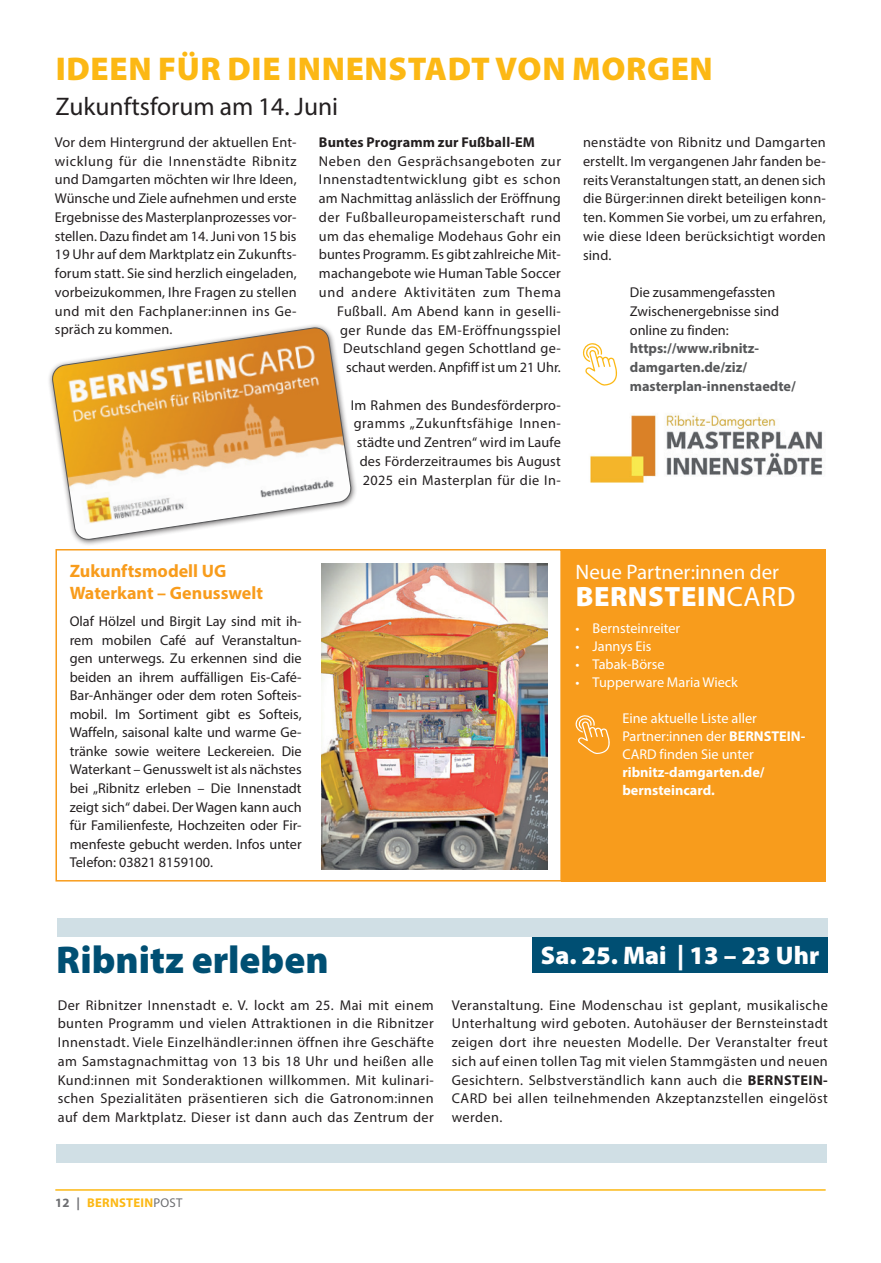
<style>
.page{position:relative;width:881px;height:1263px;background:#fff}
.page>*{position:absolute;margin:0;border:0;box-sizing:border-box;transform-origin:0 0}
.t1{font:900 38.85px "Myriad Pro";color:#004f73}
.t2{font:900 33px "Myriad Pro";letter-spacing:.02em;color:#fcb814}
.t3{font:900 28.05px "Myriad Pro";letter-spacing:.02em;color:#fff}
.t4{font:25.5px "Myriad Pro";color:#231f20}
.t5{font:900 25.5px "Myriad Pro";color:#fff}
.t6{font:21px "Myriad Pro";color:#fff}
.t7{font:700 18px/22.2px "Myriad Pro";color:#f89c1c}
.t8{font:14.25px/18.8px "Myriad Pro";letter-spacing:.02em;color:#231f20;text-align:justify}
.t9{font:14.25px/18px "Myriad Pro";color:#fff}
.t10{font:700 14.25px/18.8px "Myriad Pro";color:#57585a}
.t11{font:14.25px/18.8px "Myriad Pro";color:#231f20}
.t12{font:700 14.25px/18px "Myriad Pro";color:#fff}
.t13{font:700 14.25px "Myriad Pro";letter-spacing:.01em;color:#231f20}
.t14{font:700 12.75px "Myriad Pro";letter-spacing:.02em;color:#fcb814}
.s1{font-weight:400}
.s2{font-weight:700}
.s3{color:#6c6d70}
.s4{font-weight:400;color:#6c6d70}
</style>
<div class="page">
<hr style="left:55px;top:1189px;width:770px;height:2px;background:#fcb814">
<div style="left:57px;top:1144px;width:769px;height:19px;background:#d0dfe5"></div>
<div style="left:532px;top:937px;width:295px;height:36px;background:#004f73"></div>
<div style="left:58px;top:918px;width:769px;height:19px;background:#d0dfe5"></div>
<div style="left:48px;top:323px;width:310px;height:224px;background:#231f20;opacity:.75"></div>
<svg style="left:52px;top:327px;width:299px;height:213px"></svg>
<div style="left:561px;top:549px;width:264px;height:332px;background:#f89c1c"></div>
<svg style="left:575px;top:715px;width:35px;height:39px"></svg>
<svg style="left:582px;top:343px;width:35px;height:43px"></svg>
<div style="left:55px;top:549px;width:506px;height:332px;border:2px solid #f89c1c"></div>
<img style="left:321px;top:563px;width:226px;height:306px">
<img style="left:590px;top:415px;width:233px;height:68px">
<h2 class="t2" style="left:56px;top:47px;width:658px">IDEEN FÜR DIE INNENSTADT VON MORGEN</h2>
<h3 class="t4" style="left:55px;top:91px;width:284px">Zukunftsforum am 14. Juni</h3>
<p class="t8" style="left:55px;top:133px;width:243px">Vor dem Hintergrund der aktuellen Ent&shy;wicklung für die Innenstädte Ribnitz und Damgarten möchten wir Ihre Ideen, Wünsche und Ziele aufnehmen und erste Ergebnisse des Masterplanprozesses vor&shy;stellen. Dazu findet am 14. Juni von 15 bis 19 Uhr auf dem Marktplatz ein Zukunfts&shy;forum statt. Sie sind herzlich eingeladen, vorbeizukommen, Ihre Fragen zu stellen und mit den Fachplaner:innen ins Ge&shy;spräch zu kommen.</p>
<p class="t13" style="left:319px;top:133px;width:217px">Buntes Programm zur Fußball-EM</p>
<p class="t8" style="left:319px;top:151px;width:243px;text-align:right">Neben den Gesprächsangeboten zur Innenstadtentwicklung gibt es schon am Nachmittag anlässlich der Eröffnung der Fußballeuropameisterschaft rund um das ehemalige Modehaus Gohr ein buntes Programm. Es gibt zahlreiche Mit&shy;machangebote wie Human Table Soccer und andere Aktivitäten zum Thema Fußball. Am Abend kann in geselli&shy;ger Runde das EM-Eröffnungsspiel Deutschland gegen Schottland ge&shy;schaut werden. Anpfiff ist um 21 Uhr.</p>
<p class="t8" style="left:350px;top:395px;width:212px;text-align:right">Im Rahmen des Bundesförderpro&shy;gramms „Zukunftsfähige Innen&shy;städte und Zentren“ wird im Laufe des Förderzeitraumes bis August<br>2025 ein Masterplan für die In-</p>
<p class="t8" style="left:582px;top:133px;width:244px">nenstädte von Ribnitz und Damgarten erstellt. Im vergangenen Jahr fanden be&shy;reits Veranstaltungen statt, an denen sich die Bürger:innen direkt beteiligen konn&shy;ten. Kommen Sie vorbei, um zu erfahren, wie diese Ideen berücksichtigt worden sind.</p>
<p class="t11" style="left:629px;top:283px;width:151px">Die zusammengefassten<br>Zwischenergebnisse sind online zu finden:</p>
<p class="t10" style="left:629px;top:339px;width:167px">https://www.ribnitz&shy;damgarten.de/ziz/ masterplan-innenstaedte/</p>
<p class="t7" style="left:70px;top:559px;width:195px">Zukunftsmodell UG<br>Waterkant – Genusswelt</p>
<p class="t8" style="left:70px;top:612px;width:233px">Olaf Hölzel und Birgit Lay sind mit ih&shy;rem mobilen Café auf Veranstaltun&shy;gen unterwegs. Zu erkennen sind die beiden an ihrem auffälligen Eis-Café-Bar-Anhänger oder dem roten Softeis&shy;mobil. Im Sortiment gibt es Softeis, Waffeln, saisonal kalte und warme Ge&shy;tränke sowie weitere Leckereien. Die Waterkant – Genusswelt ist als nächstes bei „Ribnitz erleben – Die Innenstadt zeigt sich“ dabei. Der Wagen kann auch für Familienfeste, Hochzeiten oder Fir&shy;menfeste gebucht werden. Infos unter Telefon: 03821 8159100.</p>
<h3 class="t6" style="left:575px;top:559px;width:205px">Neue Partner:innen der</h3>
<h3 class="t3" style="left:575px;top:578px;width:221px">BERNSTEIN<span class="s1">CARD</span></h3>
<p class="t9" style="left:575px;top:618px;width:106px">• Bernsteinreiter</p>
<p class="t9" style="left:575px;top:636px;width:77px">• Jannys Eis</p>
<p class="t9" style="left:575px;top:654px;width:90px">• Tabak-Börse</p>
<p class="t9" style="left:575px;top:672px;width:164px">• Tupperware Maria Wieck</p>
<p class="t9" style="left:622px;top:708px;width:184px">Eine aktuelle Liste aller<br>Partner:innen der <span class="s2">BERNSTEIN-<br></span>CARD finden Sie unter</p>
<p class="t12" style="left:622px;top:762px;width:144px">ribnitz-damgarten.de/ bernsteincard.</p>
<h1 class="t1" style="left:56px;top:934px;width:274px">Ribnitz erleben</h1>
<h3 class="t5" style="left:540px;top:939px;width:280px">Sa. 25. Mai | 13 – 23 Uhr</h3>
<p class="t8" style="left:58px;top:995px;width:377px">Der Ribnitzer Innenstadt e. V. lockt am 25. Mai mit einem bunten Programm und vielen Attraktionen in die Ribnitzer Innenstadt. Viele Einzelhändler:innen öffnen ihre Geschäfte am Samstagnachmittag von 13 bis 18 Uhr und heißen alle Kund:innen mit Sonderaktionen willkommen. Mit kulinari&shy;schen Spezialitäten präsentieren sich die Gatronom:innen auf dem Marktplatz. Dieser ist dann auch das Zentrum der</p>
<p class="t8" style="left:451px;top:995px;width:377px">Veranstaltung. Eine Modenschau ist geplant, musikalische Unterhaltung wird geboten. Autohäuser der Bernsteinstadt zeigen dort ihre neuesten Modelle. Der Veranstalter freut sich auf einen tollen Tag mit vielen Stammgästen und neuen Gesichtern. Selbstverständlich kann auch die <span class="s2">BERNSTEIN-</span>CARD bei allen teilnehmenden Akzeptanzstellen eingelöst werden.</p>
<p class="t14" style="left:55px;top:1195px;width:129px"><span class="s3">12 |</span> BERNSTEIN<span class="s4">POST</span></p>
</div>
